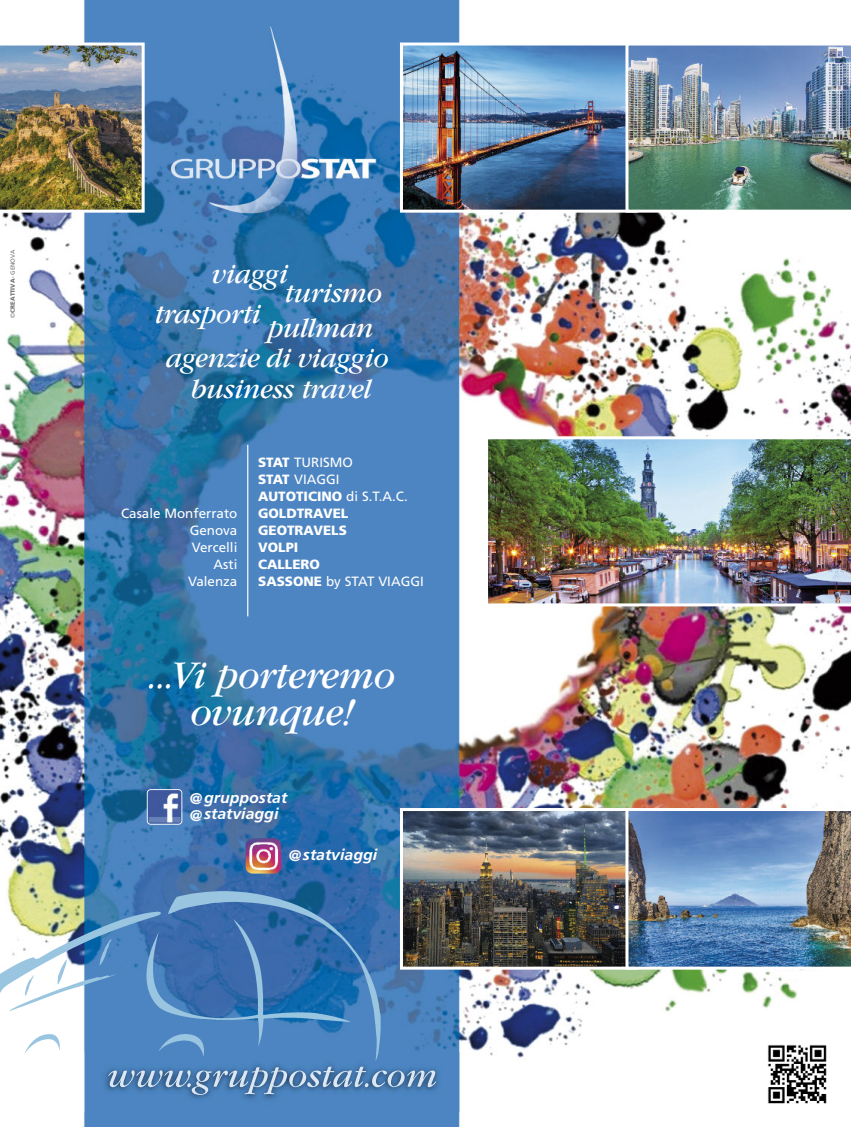
<style>
.page{position:relative;width:851px;height:1127px;background:#fff}
.page>*{position:absolute;margin:0;border:0;box-sizing:border-box;transform-origin:0 0}
.t1{font:italic 40.8px/37.5px "Garamond";letter-spacing:-.01em;color:#fff;text-align:center}
.t2{font:italic 29.1px "Garamond";letter-spacing:-.01em;color:#fff}
.t3{font:italic 700 15.45px/16.8px "Frutiger";color:#fff}
.t4{font:900 13.35px/17.1px "Frutiger";color:#fff}
.t5{font:13.35px/17.1px "Frutiger";color:#fff;text-align:right}
.t6{font:900 6px "Frutiger";color:#6f7072}
.s1{font-weight:300}
.s2{font-weight:400}
</style>
<div class="page">
<img style="left:0;top:0;width:850px;height:1127px">
<img style="left:77px;top:1053px;width:393px;height:58px">
<img style="left:108px;top:1077px;width:82px;height:10px">
<svg style="left:187px;top:1083px;width:4px;height:4px"></svg>
<img style="left:192px;top:1077px;width:114px;height:18px">
<svg style="left:365px;top:1083px;width:3px;height:4px"></svg>
<img style="left:372px;top:1070px;width:64px;height:17px">
<hr style="left:247px;top:445px;width:1px;height:171px;background:#fff">
<img style="left:404px;top:47px;width:221px;height:162px">
<div style="left:400px;top:43px;width:238px;height:170px;border:3px solid #fff"></div>
<img style="left:0;top:43px;width:145px;height:170px">
<img style="left:625px;top:43px;width:225px;height:170px">
<img style="left:404px;top:812px;width:221px;height:153px">
<div style="left:400px;top:808px;width:238px;height:161px;border:3px solid #fff"></div>
<img style="left:625px;top:808px;width:225px;height:161px">
<img style="left:485px;top:436px;width:365px;height:170px">
<div style="left:760px;top:1037px;width:72px;height:73px;background:#fff"></div>
<img style="left:768px;top:1045px;width:58px;height:58px">
<img style="left:0;top:868px;width:397px;height:209px">
<svg style="left:147px;top:789px;width:35px;height:36px"></svg>
<img style="left:245px;top:838px;width:36px;height:35px;border-radius:7px">
<p class="t6" style="left:10px;top:318px;width:70px;rotate:-90deg"><span class="s1">©</span> CREATTIVA <span class="s2">- GENOVA</span></p>
<h2 class="t2" style="left:212px;top:264px;width:78px">viaggi</h2>
<h2 class="t2" style="left:285px;top:283px;width:99px">turismo</h2>
<h2 class="t2" style="left:155px;top:304px;width:107px">trasporti</h2>
<h2 class="t2" style="left:268px;top:318px;width:107px">pullman</h2>
<h2 class="t2" style="left:166px;top:348px;width:225px">agenzie di viaggio</h2>
<h2 class="t2" style="left:191px;top:379px;width:182px">business travel</h2>
<p class="t5" style="left:121px;top:505px;width:118px">Casale Monferrato<br>Genova<br>Vercelli<br>Asti<br>Valenza</p>
<p class="t4" style="left:258px;top:454px;width:167px">STAT <span class="s2">TURISMO<br></span>STAT <span class="s2">VIAGGI<br></span>AUTOTICINO <span class="s2">di S.T.A.C.<br></span>GOLDTRAVEL<br>GEOTRAVELS<br>VOLPI<br>CALLERO<br>SASSONE <span class="s2">by STAT VIAGGI</span></p>
<h1 class="t1" style="left:149px;top:660px;width:248px">...Vi porteremo ovunque!</h1>
<p class="t3" style="left:189px;top:790px;width:99px">@gruppostat @statviaggi</p>
<p class="t3" style="left:288px;top:847px;width:90px">@statviaggi</p>
</div>
